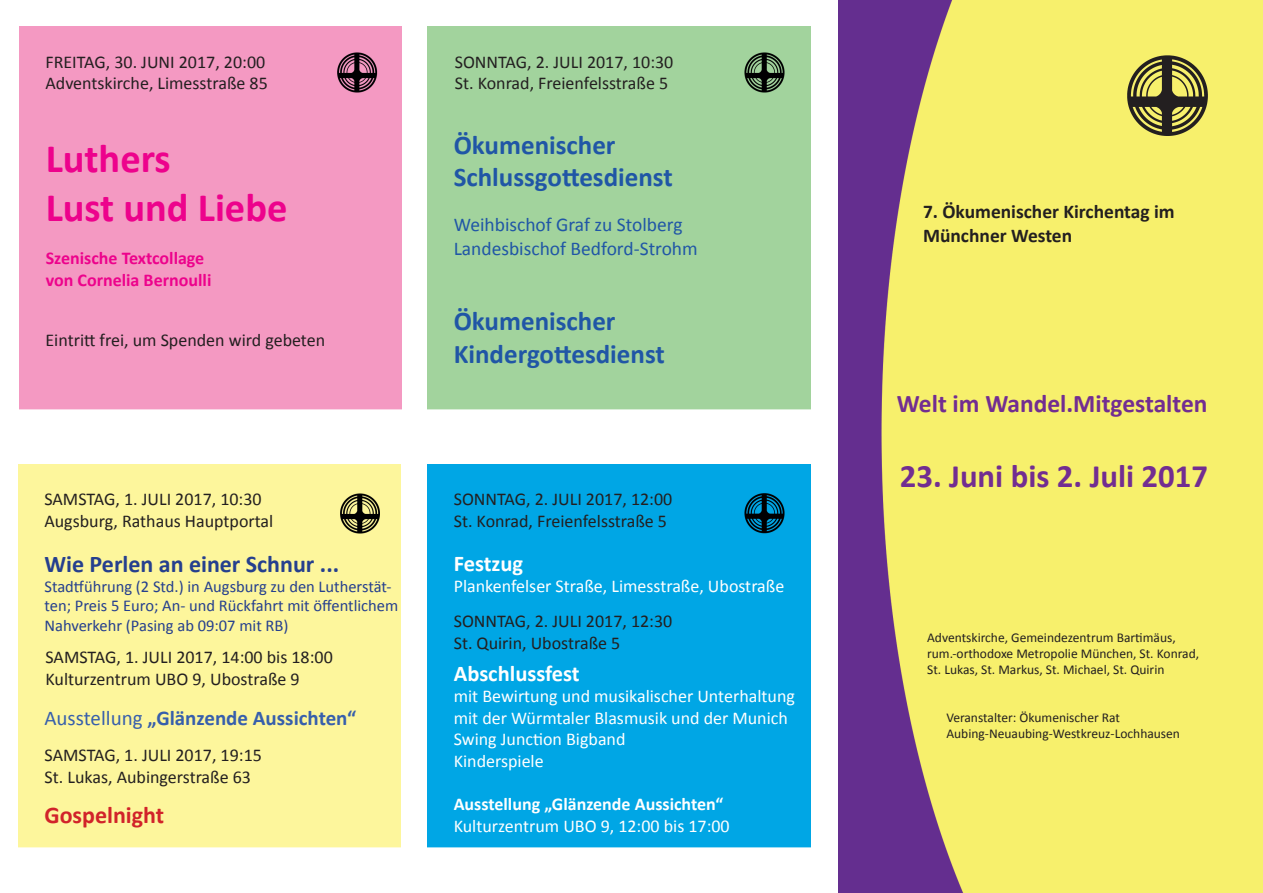
<style>
.page{position:relative;width:1263px;height:893px;background:#fff}
.page>*{position:absolute;margin:0;border:0;box-sizing:border-box;transform-origin:0 0}
.t1{font:700 40.5px/48.6px "Calibri";color:#ed028c}
.t2{font:700 32.85px "Calibri";color:#722d91}
.t3{font:700 27px/32.4px "Calibri";color:#2056a6}
.t4{font:700 25.5px "Calibri";color:#722d91}
.t5{font:700 24px "Calibri";color:#253f8e}
.t6{font:700 24px "Calibri";color:#d1232a}
.t7{font:700 22.5px "Calibri";color:#fff}
.t8{font:700 21px "Calibri";color:#375fac}
.t9{font:19.5px/23.4px "Calibri";color:#2056a6}
.t10{font:700 19.5px/23.4px "Calibri";color:#231f20}
.t11{font:18px/21.6px "Calibri";color:#231f20}
.t12{font:18px/21.6px "Calibri";color:#fff}
.t13{font:700 18px/21.6px "Calibri";color:#ed028c}
.t14{font:700 18px "Calibri";color:#fff}
.t15{font:16.5px/19.8px "Calibri";color:#253f8e}
.t16{font:13.5px/16.2px "Calibri";color:#231f20}
.s1{font-weight:400}
</style>
<div class="page">
<div style="left:19px;top:27px;width:383px;height:383px;background:#f499c2"></div>
<div style="left:18px;top:465px;width:383px;height:383px;background:#fdf69c"></div>
<div style="left:427px;top:27px;width:383px;height:383px;background:#a2d39d"></div>
<div style="left:427px;top:465px;width:383px;height:382px;background:#00a6e5"></div>
<img style="left:838px;top:0;width:425px;height:893px">
<img style="left:1127px;top:54px;width:82px;height:82px">
<p class="t11" style="left:45px;top:51px;width:224px">FREITAG, 30. JUNI 2017, 20:00<br>Adventskirche, Limesstraße 85</p>
<h1 class="t1" style="left:46px;top:134px;width:243px">Luthers<br>Lust und Liebe</h1>
<p class="t13" style="left:46px;top:247px;width:167px">Szenische Textcollage von Cornelia Bernoulli</p>
<p class="t11" style="left:45px;top:329px;width:281px">Eintritt frei, um Spenden wird gebeten</p>
<p class="t11" style="left:44px;top:488px;width:230px">SAMSTAG, 1. JULI 2017, 10:30<br>Augsburg, Rathaus Hauptportal</p>
<h3 class="t5" style="left:44px;top:549px;width:296px">Wie Perlen an einer Schnur ...</h3>
<p class="t15" style="left:44px;top:576px;width:355px">Stadtführung (2 Std.) in Augsburg zu den Lutherstät&shy;ten; Preis 5 Euro; An- und Rückfahrt mit öffentlichem<br>Nahverkehr (Pasing ab 09:07 mit RB)</p>
<p class="t11" style="left:45px;top:647px;width:289px">SAMSTAG, 1. JULI 2017, 14:00 bis 18:00<br>Kulturzentrum UBO 9, Ubostraße 9</p>
<p class="t8" style="left:44px;top:705px;width:313px"><span class="s1">Ausstellung</span> „Glänzende Aussichten“</p>
<p class="t11" style="left:45px;top:745px;width:219px">SAMSTAG, 1. JULI 2017, 19:15<br>St. Lukas, Aubingerstraße 63</p>
<h3 class="t6" style="left:44px;top:799px;width:121px">Gospelnight</h3>
<p class="t11" style="left:455px;top:51px;width:220px">SONNTAG, 2. JULI 2017, 10:30<br>St. Konrad, Freienfelsstraße 5</p>
<h3 class="t3" style="left:454px;top:129px;width:221px">Ökumenischer<br>Schlussgottesdienst</h3>
<p class="t9" style="left:454px;top:213px;width:246px">Weihbischof Graf zu Stolberg<br>Landesbischof Bedford-Strohm</p>
<h3 class="t3" style="left:454px;top:305px;width:213px">Ökumenischer<br>Kindergottesdienst</h3>
<p class="t11" style="left:454px;top:488px;width:220px">SONNTAG, 2. JULI 2017, 12:00<br>St. Konrad, Freienfelsstraße 5</p>
<p class="t7" style="left:454px;top:549px;width:71px">Festzug</p>
<p class="t12" style="left:454px;top:576px;width:332px">Plankenfelser Straße, Limesstraße, Ubostraße</p>
<p class="t11" style="left:454px;top:610px;width:220px">SONNTAG, 2. JULI 2017, 12:30<br>St. Quirin, Ubostraße 5</p>
<p class="t7" style="left:454px;top:659px;width:128px">Abschlussfest</p>
<p class="t12" style="left:454px;top:685px;width:343px">mit Bewirtung und musikalischer Unterhaltung mit der Würmtaler Blasmusik und der Munich<br>Swing Junction Bigband<br>Kinderspiele</p>
<p class="t14" style="left:454px;top:793px;width:271px">Ausstellung „Glänzende Aussichten“</p>
<p class="t12" style="left:454px;top:815px;width:278px">Kulturzentrum UBO 9, 12:00 bis 17:00</p>
<p class="t10" style="left:923px;top:200px;width:253px">7. Ökumenischer Kirchentag im<br>Münchner Westen</p>
<h3 class="t4" style="left:897px;top:388px;width:312px">Welt im Wandel.Mitgestalten</h3>
<h2 class="t2" style="left:900px;top:455px;width:310px">23. Juni bis 2. Juli 2017</h2>
<p class="t16" style="left:927px;top:629px;width:273px">Adventskirche, Gemeindezentrum Bartimäus, rum.-orthodoxe Metropolie München, St. Konrad,<br>St. Lukas, St. Markus, St. Michael, St. Quirin</p>
<p class="t16" style="left:946px;top:710px;width:235px">Veranstalter: Ökumenischer Rat<br>Aubing-Neuaubing-Westkreuz-Lochhausen</p>
</div>
